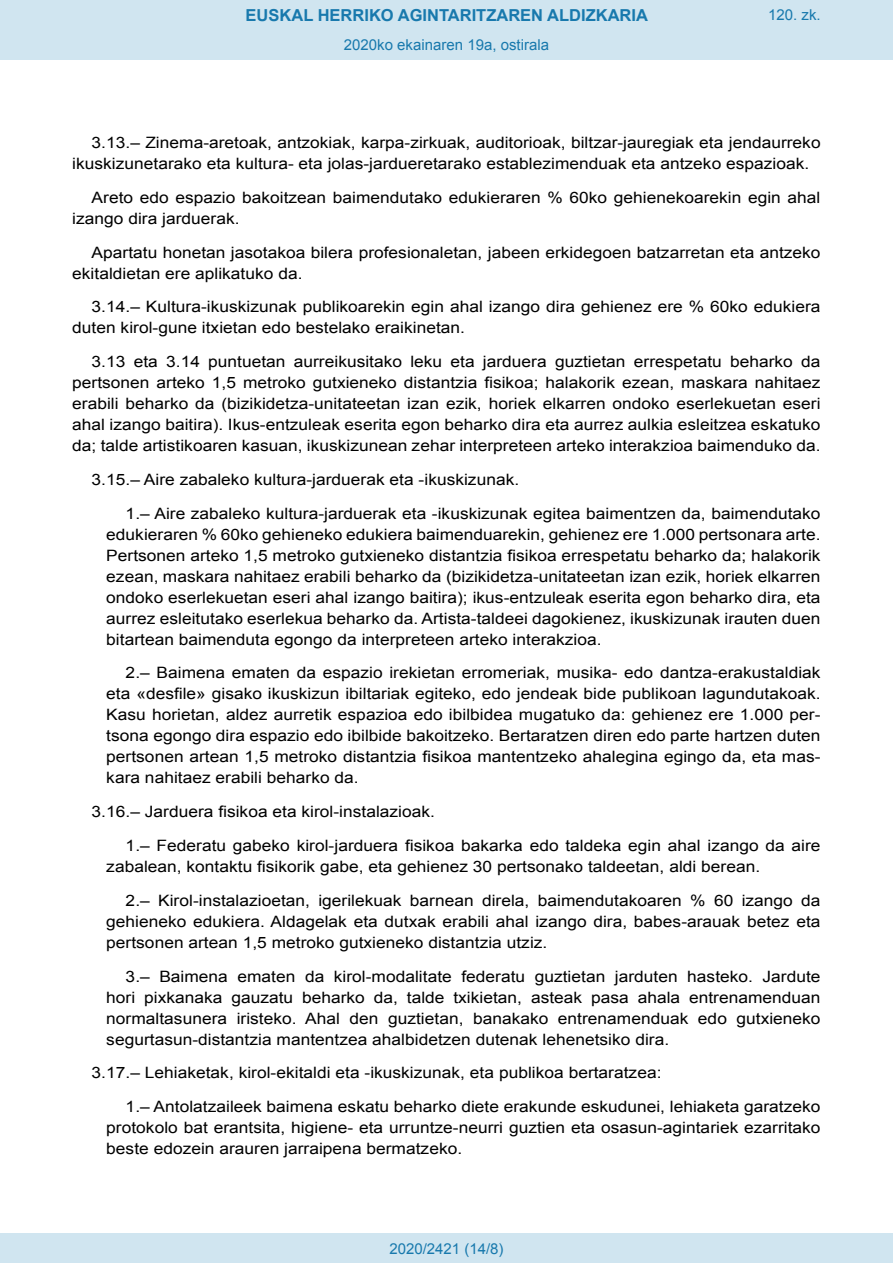
<style>
.page{position:relative;width:893px;height:1263px;background:#fff}
.page>*{position:absolute;margin:0;border:0;box-sizing:border-box;transform-origin:0 0}
.t1{font:700 16.5px "Arial";color:#1879ad}
.BOPVDetalle1{font:15.6px/21px "Arial";color:#000;text-align:justify;scale:1.11 1}
.BOPVDetalle{font:15.6px/21px "Arial";color:#000;scale:1.11 1}
.Paginacion_Centro{font:15px "Arial";color:#1879ad}
</style>
<div class="page">
<div style="left:0;top:0;width:893px;height:60px;background:#d0e5f0"></div>
<div style="left:0;top:1233px;width:893px;height:30px;background:#d0e5f0"></div>
<p class="t1" style="left:246px;top:4px;width:404px">EUSKAL HERRIKO AGINTARITZAREN ALDIZKARIA</p>
<p class="Paginacion_Centro" style="left:344px;top:35px;width:207px">2020ko ekainaren 19a, ostirala</p>
<p class="Paginacion_Centro" style="left:768px;top:5px;width:54px">120. zk.</p>
<p class="BOPVDetalle" style="left:72px;top:132px;width:676px;text-indent:19px">3.13.– Zinema-aretoak, antzokiak, karpa-zirkuak, auditorioak, biltzar-jauregiak eta jendaurreko ikuskizunetarako eta kultura- eta jolas-jardueretarako establezimenduak eta antzeko espazioak.</p>
<p class="BOPVDetalle" style="left:72px;top:187px;width:675px;text-indent:19px">Areto edo espazio bakoitzean baimendutako edukieraren % 60ko gehienekoarekin egin ahal izango dira jarduerak.</p>
<p class="BOPVDetalle" style="left:72px;top:242px;width:676px;text-indent:19px">Apartatu honetan jasotakoa bilera profesionaletan, jabeen erkidegoen batzarretan eta antzeko ekitaldietan ere aplikatuko da.</p>
<p class="BOPVDetalle" style="left:72px;top:297px;width:676px;text-indent:19px">3.14.– Kultura-ikuskizunak publikoarekin egin ahal izango dira gehienez ere % 60ko edukiera duten kirol-gune itxietan edo bestelako eraikinetan.</p>
<p class="BOPVDetalle" style="left:72px;top:351px;width:676px;text-align:justify;text-indent:19px">3.13 eta 3.14 puntuetan aurreikusitako leku eta jarduera guztietan errespetatu beharko da pertsonen arteko 1,5 metroko gutxieneko distantzia fisikoa; halakorik ezean, maskara nahitaez erabili beharko da (bizikidetza-unitateetan izan ezik, horiek elkarren ondoko eserlekuetan eseri ahal izango baitira). Ikus-entzuleak eserita egon beharko dira eta aurrez aulkia esleitzea eskatuko da; talde artistikoaren kasuan, ikuskizunean zehar interpreteen arteko interakzioa baimenduko da.</p>
<p class="BOPVDetalle" style="left:92px;top:469px;width:387px">3.15.– Aire zabaleko kultura-jarduerak eta -ikuskizunak.</p>
<p class="BOPVDetalle1" style="left:106px;top:503px;width:645px;text-indent:19px">1.– Aire zabaleko kultura-jarduerak eta -ikuskizunak egitea baimentzen da, baimendutako edukieraren % 60ko gehieneko edukiera baimenduarekin, gehienez ere 1.000 pertsonara arte.<br>Pertsonen arteko 1,5 metroko gutxieneko distantzia fisikoa errespetatu beharko da; halakorik ezean, maskara nahitaez erabili beharko da (bizikidetza-unitateetan izan ezik, horiek elkarren ondoko eserlekuetan eseri ahal izango baitira); ikus-entzuleak eserita egon beharko dira, eta aurrez esleitutako eserlekua beharko da. Artista-taldeei dagokienez, ikuskizunak irauten duen bitartean baimenduta egongo da interpreteen arteko interakzioa.</p>
<p class="BOPVDetalle1" style="left:106px;top:663px;width:645px;text-indent:19px">2.– Baimena ematen da espazio irekietan erromeriak, musika- edo dantza-erakustaldiak eta «desfile» gisako ikuskizun ibiltariak egiteko, edo jendeak bide publikoan lagundutakoak.<br>Kasu horietan, aldez aurretik espazioa edo ibilbidea mugatuko da: gehienez ere 1.000 per&shy;tsona egongo dira espazio edo ibilbide bakoitzeko. Bertaratzen diren edo parte hartzen duten pertsonen artean 1,5 metroko distantzia fisikoa mantentzeko ahalegina egingo da, eta mas&shy;kara nahitaez erabili beharko da.</p>
<p class="BOPVDetalle" style="left:92px;top:801px;width:311px">3.16.– Jarduera fisikoa eta kirol-instalazioak.</p>
<p class="BOPVDetalle1" style="left:106px;top:835px;width:645px;text-indent:19px">1.– Federatu gabeko kirol-jarduera fisikoa bakarka edo taldeka egin ahal izango da aire zabalean, kontaktu fisikorik gabe, eta gehienez 30 pertsonako taldeetan, aldi berean.</p>
<p class="BOPVDetalle1" style="left:106px;top:890px;width:645px;text-indent:19px">2.– Kirol-instalazioetan, igerilekuak barnean direla, baimendutakoaren % 60 izango da gehieneko edukiera. Aldagelak eta dutxak erabili ahal izango dira, babes-arauak betez eta pertsonen artean 1,5 metroko gutxieneko distantzia utziz.</p>
<p class="BOPVDetalle1" style="left:106px;top:966px;width:645px;text-indent:19px">3.– Baimena ematen da kirol-modalitate federatu guztietan jarduten hasteko. Jardute hori pixkanaka gauzatu beharko da, talde txikietan, asteak pasa ahala entrenamenduan normaltasunera iristeko. Ahal den guztietan, banakako entrenamenduak edo gutxieneko segurtasun-distantzia mantentzea ahalbidetzen dutenak lehenetsiko dira.</p>
<p class="BOPVDetalle" style="left:92px;top:1062px;width:515px">3.17.– Lehiaketak, kirol-ekitaldi eta -ikuskizunak, eta publikoa bertaratzea:</p>
<p class="BOPVDetalle1" style="left:106px;top:1096px;width:645px;text-indent:19px">1.– Antolatzaileek baimena eskatu beharko diete erakunde eskudunei, lehiaketa garatzeko protokolo bat erantsita, higiene- eta urruntze-neurri guztien eta osasun-agintariek ezarritako beste edozein arauren jarraipena bermatzeko.</p>
<p class="Paginacion_Centro" style="left:389px;top:1238px;width:116px">2020/2421 (14/8)</p>
</div>
